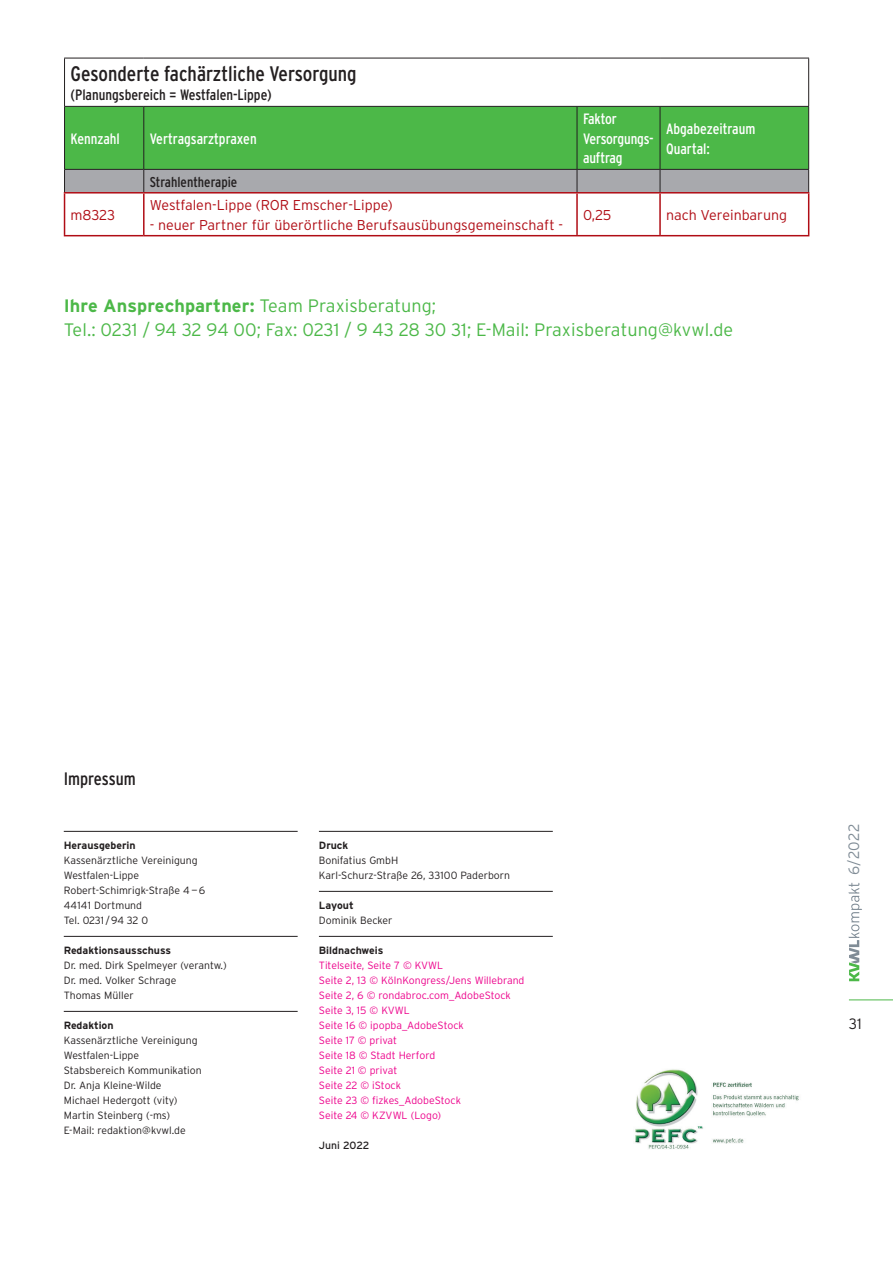
<style>
.page{position:relative;width:893px;height:1263px;background:#fff}
.page>*{position:absolute;margin:0;border:0;box-sizing:border-box;transform-origin:0 0}
.t1{font:condensed 21px "Interstate";color:#231f20}
.t2{font:300 18px/24px "Interstate";letter-spacing:.005em;color:#4cb848}
.t3{font:condensed 18px "Interstate";color:#231f20}
.t4{font:condensed 15px/19.5px "Interstate";color:#fff}
.t5{font:condensed 15px "Interstate";color:#231f20}
.t6{font:300 15px "Interstate";color:#808c96}
.t7{font:300 15px "Interstate";color:#231f20}
.t8{font:300 14.25px "Interstate";color:#b00d15}
.t9{font:condensed 14.25px "Interstate";color:#231f20}
.t10{font:300 10.5px/15px "Interstate";color:#231f20}
.t11{font:300 10.5px/15px "Interstate";color:#ed028c}
.t12{font:700 10.5px "Interstate";color:#231f20}
.t13{font:10.5px "Interstate";letter-spacing:-.01em;color:#231f20}
.s1{font-weight:700}
</style>
<div class="page">
<hr style="left:849px;top:999px;width:44px;height:1px;background:#4cb848">
<svg style="left:848px;top:883px;width:14px;height:98px"></svg>
<img style="left:635px;top:1069px;width:164px;height:80px">
<hr style="left:64px;top:831px;width:234px;height:1px;background:#231f20">
<hr style="left:64px;top:936px;width:234px;height:1px;background:#231f20">
<hr style="left:64px;top:1011px;width:234px;height:1px;background:#231f20">
<hr style="left:319px;top:831px;width:234px;height:1px;background:#231f20">
<hr style="left:319px;top:891px;width:234px;height:1px;background:#231f20">
<hr style="left:319px;top:936px;width:234px;height:1px;background:#231f20">
<div style="left:65px;top:107px;width:743px;height:62px;background:#4cb848"></div>
<hr style="left:64px;top:58px;width:80px;height:1px;background:#231f20">
<hr style="left:64px;top:58px;width:1px;height:48px;background:#231f20">
<hr style="left:144px;top:58px;width:433px;height:1px;background:#231f20">
<hr style="left:577px;top:58px;width:83px;height:1px;background:#231f20">
<hr style="left:660px;top:58px;width:149px;height:1px;background:#231f20">
<hr style="left:64px;top:106px;width:80px;height:1px;background:#231f20">
<hr style="left:64px;top:107px;width:1px;height:62px;background:#231f20">
<hr style="left:144px;top:106px;width:433px;height:1px;background:#231f20">
<hr style="left:577px;top:106px;width:83px;height:1px;background:#231f20">
<hr style="left:660px;top:106px;width:149px;height:1px;background:#231f20">
<hr style="left:808px;top:107px;width:1px;height:62px;background:#231f20">
<hr style="left:808px;top:58px;width:1px;height:48px;background:#231f20">
<hr style="left:143px;top:107px;width:1px;height:62px;background:#231f20">
<hr style="left:577px;top:107px;width:1px;height:62px;background:#231f20">
<hr style="left:660px;top:107px;width:1px;height:62px;background:#231f20">
<div style="left:64px;top:169px;width:745px;height:23px;background:#a8a9ad"></div>
<hr style="left:64px;top:192px;width:80px;height:2px;background:#b00d15">
<hr style="left:64px;top:194px;width:1px;height:41px;background:#b00d15">
<hr style="left:144px;top:192px;width:433px;height:2px;background:#b00d15">
<hr style="left:143px;top:194px;width:2px;height:41px;background:#b00d15">
<hr style="left:577px;top:192px;width:83px;height:2px;background:#b00d15">
<hr style="left:576px;top:194px;width:2px;height:41px;background:#b00d15">
<hr style="left:660px;top:192px;width:149px;height:2px;background:#b00d15">
<hr style="left:659px;top:194px;width:2px;height:41px;background:#b00d15">
<hr style="left:808px;top:194px;width:1px;height:41px;background:#b00d15">
<hr style="left:64px;top:235px;width:80px;height:1px;background:#b00d15">
<hr style="left:144px;top:235px;width:433px;height:1px;background:#b00d15">
<hr style="left:577px;top:235px;width:83px;height:1px;background:#b00d15">
<hr style="left:660px;top:235px;width:149px;height:1px;background:#b00d15">
<h1 class="t1" style="left:71px;top:61px;width:288px">Gesonderte fachärztliche Versorgung</h1>
<h3 class="t5" style="left:71px;top:86px;width:203px">(Planungsbereich = Westfalen-Lippe)</h3>
<h3 class="t4" style="left:71px;top:129px;width:51px">Kennzahl</h3>
<h3 class="t4" style="left:150px;top:129px;width:108px">Vertragsarztpraxen</h3>
<h3 class="t8" style="left:71px;top:206px;width:46px">m8323</h3>
<h3 class="t9" style="left:150px;top:173px;width:89px">Strahlentherapie</h3>
<h3 class="t8" style="left:150px;top:196px;width:245px">Westfalen-Lippe (ROR Emscher-Lippe)</h3>
<h3 class="t8" style="left:150px;top:216px;width:415px">- neuer Partner für überörtliche Berufsausübungsgemeinschaft -</h3>
<h3 class="t4" style="left:583px;top:109px;width:72px">Faktor<br>Versorgungs&shy;auftrag</h3>
<h3 class="t4" style="left:666px;top:119px;width:91px">Abgabezeitraum<br>Quartal:</h3>
<h3 class="t8" style="left:583px;top:206px;width:30px">0,25</h3>
<h3 class="t8" style="left:666px;top:206px;width:123px">nach Vereinbarung</h3>
<h2 class="t2" style="left:64px;top:294px;width:671px"><span class="s1">Ihre Ansprechpartner:</span> Team Praxisberatung;<br>Tel.: 0231 / 94 32 94 00; Fax: 0231 / 9 43 28 30 31; E-Mail: Praxisberatung@kvwl.de</h2>
<h2 class="t3" style="left:64px;top:768px;width:74px">Impressum</h2>
<p class="t12" style="left:64px;top:839px;width:73px">Herausgeberin</p>
<p class="t10" style="left:64px;top:853px;width:143px">Kassenärztliche Vereinigung<br>Westfalen-Lippe<br>Robert-Schimrigk-Straße 4 —6<br>44141 Dortmund<br>Tel. 0231 /94 32 0</p>
<p class="t12" style="left:64px;top:944px;width:109px">Redaktionsausschuss</p>
<p class="t10" style="left:64px;top:958px;width:164px">Dr. med. Dirk Spelmeyer (verantw.)<br>Dr. med. Volker Schrage<br>Thomas Müller</p>
<p class="t12" style="left:64px;top:1019px;width:51px">Redaktion</p>
<p class="t10" style="left:64px;top:1033px;width:140px">Kassenärztliche Vereinigung<br>Westfalen-Lippe<br>Stabsbereich Kommunikation<br>Dr. Anja Kleine-Wilde<br>Michael Hedergott (vity)<br>Martin Steinberg (-ms)<br>E-Mail: redaktion@kvwl.de</p>
<p class="t12" style="left:319px;top:839px;width:31px">Druck</p>
<p class="t10" style="left:319px;top:853px;width:193px">Bonifatius GmbH<br>Karl-Schurz-Straße 26, 33100 Paderborn</p>
<p class="t12" style="left:319px;top:899px;width:36px">Layout</p>
<p class="t10" style="left:319px;top:913px;width:75px">Dominik Becker</p>
<p class="t12" style="left:319px;top:944px;width:66px">Bildnachweis</p>
<p class="t11" style="left:319px;top:958px;width:207px">Titelseite, Seite 7 © KVWL<br>Seite 2, 13 © KölnKongress/Jens Willebrand<br>Seite 2, 6 © rondabroc.com_AdobeStock<br>Seite 3, 15 © KVWL<br>Seite 16 © ipopba_AdobeStock<br>Seite 17 © privat<br>Seite 18 © Stadt Herford<br>Seite 21 © privat<br>Seite 22 © iStock<br>Seite 23 © fizkes_AdobeStock<br>Seite 24 © KZVWL (Logo)</p>
<p class="t13" style="left:319px;top:1139px;width:52px">Juni 2022</p>
<h3 class="t6" style="left:845px;top:875px;width:52px;rotate:-90deg">6/2022</h3>
<h3 class="t7" style="left:849px;top:1015px;width:14px">31</h3>
</div>
